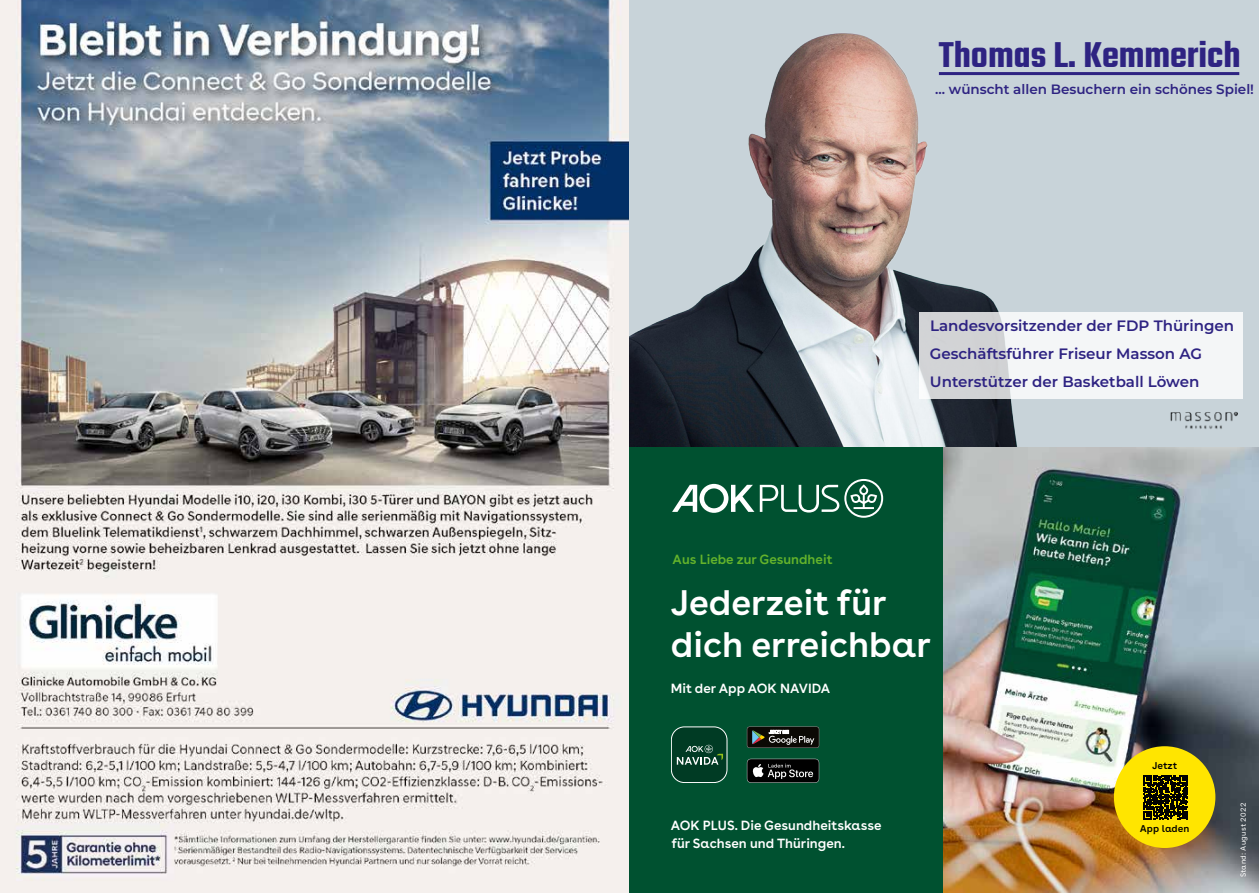
<style>
.page{position:relative;width:1259px;height:893px;background:#fff}
.page>*{position:absolute;margin:0;border:0;box-sizing:border-box;transform-origin:0 0}
.t1{font:600 39px "Teko";color:#2e2382}
.t2{font:600 35.4px/42.6px "AOK Buenos Aires";color:#fff}
.t3{font:100 15px/27.8px "Montserrat";color:#2e2382}
.t4{font:100 13.5px "Montserrat";color:#2e2382}
.t5{font:600 13.35px/18px "AOK Buenos Aires";color:#fff}
.t6{font:600 13.35px "AOK Buenos Aires";color:#64b32b}
.t7{font:600 9.9px "AOK Buenos Aires Text";color:#000}
.t8{font:7.35px "AOK Buenos Aires Text";letter-spacing:.03em;color:#fff}
</style>
<div class="page">
<img style="left:0;top:0;width:629px;height:893px">
<img style="left:943px;top:446px;width:316px;height:447px">
<div style="left:629px;top:446px;width:314px;height:447px;background:#005130"></div>
<svg style="left:747px;top:759px;width:72px;height:24px;background:#2b2b2b"></svg>
<svg style="left:747px;top:727px;width:72px;height:21px;background:#373631"></svg>
<div style="left:671px;top:727px;width:56px;height:55px;background:#003b24;border-radius:13px"></div>
<div style="left:671px;top:727px;width:56px;height:56px;border:1px solid #fff;border-radius:13px"></div>
<svg style="left:677px;top:745px;width:46px;height:20px"></svg>
<div style="left:1114px;top:746px;width:101px;height:102px;background:#ffe500;border-radius:50%"></div>
<svg style="left:1143px;top:775px;width:45px;height:44px"></svg>
<svg style="left:672px;top:479px;width:211px;height:39px"></svg>
<svg style="left:1252px;top:885px;width:7px;height:8px"></svg>
<div style="left:629px;top:0;width:630px;height:446px;background:#c8d3d9"></div>
<img style="left:629px;top:33px;width:390px;height:413px">
<hr style="left:939px;top:72px;width:300px;height:3px;background:#2e2382">
<svg style="left:919px;top:312px;width:324px;height:87px;fill:#f4f6f7"></svg>
<img style="left:1150px;top:394px;width:93px;height:35px">
<hr style="left:1258px;top:0;width:1px;height:446px;background:#fff">
<h1 class="t1" style="left:938px;top:31px;width:303px">Thomas L. Kemmerich</h1>
<p class="t4" style="left:935px;top:80px;width:320px">... wünscht allen Besuchern ein schönes Spiel!</p>
<p class="t3" style="left:930px;top:312px;width:306px">Landesvorsitzender der FDP Thüringen<br>Geschäftsführer Friseur Masson AG<br>Unterstützer der Basketball Löwen</p>
<p class="t6" style="left:672px;top:548px;width:161px">Aus Liebe zur Gesundheit</p>
<h2 class="t2" style="left:671px;top:578px;width:261px">Jederzeit für dich erreichbar</h2>
<p class="t5" style="left:671px;top:678px;width:161px">Mit der App AOK NAVIDA</p>
<p class="t5" style="left:671px;top:815px;width:212px">AOK PLUS. Die Gesundheitskasse für Sachsen und Thüringen.</p>
<p class="t7" style="left:1152px;top:757px;width:27px">Jetzt</p>
<p class="t7" style="left:1140px;top:821px;width:51px">App laden</p>
<p class="t8" style="left:1237px;top:877px;width:76px;rotate:-90deg">Stand: August 2022</p>
</div>
